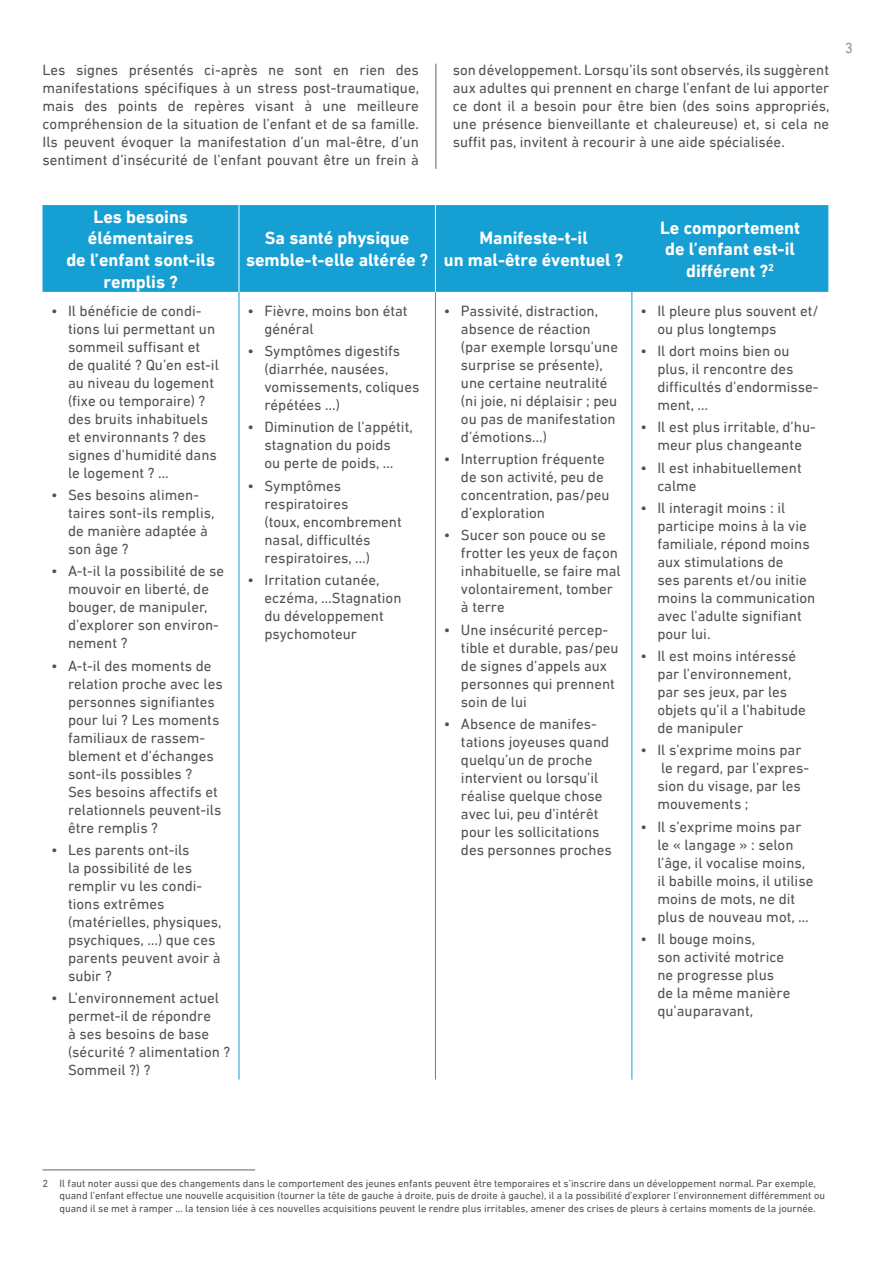
<style>
.page{position:relative;width:893px;height:1263px;background:#fff}
.page>*{position:absolute;margin:0;border:0;box-sizing:border-box;transform-origin:0 0}
.t1{font:700 18px/21.6px "DIN Next LT Pro";color:#fff;text-align:center}
.t2{font:15px/18px "DIN Next LT Pro";color:#4e5152}
.t3{font:15px "DIN Next LT Pro";color:#959496}
.Note_de_bas_de_page{font:10.5px/12.6px "DIN Next LT Pro";color:#4e5152}
</style>
<div class="page">
<hr style="left:43px;top:1169px;width:212px;height:2px;background:#959496">
<div style="left:43px;top:205px;width:785px;height:87px;background:#159fd3"></div>
<hr style="left:239px;top:292px;width:1px;height:787px;background:#159fd3">
<hr style="left:435px;top:292px;width:1px;height:787px;background:#159fd3">
<hr style="left:239px;top:205px;width:1px;height:87px;background:#fff">
<hr style="left:435px;top:205px;width:1px;height:87px;background:#fff">
<hr style="left:631px;top:292px;width:1px;height:787px;background:#159fd3">
<hr style="left:435px;top:64px;width:1px;height:105px;background:#959496">
<p class="t2" style="left:43px;top:61px;width:378px;text-align:justify">Les signes présentés ci-après ne sont en rien des manifestations spécifiques à un stress post-traumatique, mais des points de repères visant à une meilleure compréhension de la situation de l’enfant et de sa famille.<br>Ils peuvent évoquer la manifestation d’un mal-être, d’un sentiment d’insécurité de l’enfant pouvant être un frein à</p>
<p class="t2" style="left:453px;top:61px;width:378px;text-align:justify">son développement. Lorsqu’ils sont observés, ils suggèrent aux adultes qui prennent en charge l’enfant de lui apporter ce dont il a besoin pour être bien (des soins appropriés, une présence bienveillante et chaleureuse) et, si cela ne suffit pas, invitent à recourir à une aide spécialisée.</p>
<p class="t3" style="left:845px;top:39px;width:10px">3</p>
<p class="t1" style="left:66px;top:206px;width:150px">Les besoins élémentaires<br>de l’enfant sont-ils remplis ?</p>
<p class="t2" style="left:68px;top:302px;width:152px;text-indent:-17px">• Il bénéficie de condi&shy;tions lui permettant un sommeil suffisant et de qualité ? Qu’en est-il au niveau du logement (fixe ou temporaire) ? des bruits inhabituels et environnants ? des signes d’humidité dans le logement ? …</p>
<p class="t2" style="left:68px;top:486px;width:148px;text-indent:-17px">• Ses besoins alimen&shy;taires sont-ils remplis, de manière adaptée à son âge ?</p>
<p class="t2" style="left:68px;top:562px;width:158px;text-indent:-17px">• A-t-il la possibilité de se mouvoir en liberté, de bouger, de manipuler, d’explorer son environ&shy;nement ?</p>
<p class="t2" style="left:68px;top:656px;width:156px;text-indent:-17px">• A-t-il des moments de relation proche avec les personnes signifiantes pour lui ? Les moments familiaux de rassem&shy;blement et d’échanges sont-ils possibles ?<br>Ses besoins affectifs et relationnels peuvent-ils être remplis ?</p>
<p class="t2" style="left:68px;top:841px;width:155px;text-indent:-17px">• Les parents ont-ils<br>la possibilité de les remplir vu les condi&shy;tions extrêmes (matérielles, physiques, psychiques, …) que ces parents peuvent avoir à subir ?</p>
<p class="t2" style="left:68px;top:989px;width:164px;text-indent:-17px">• L’environnement actuel permet-il de répondre<br>à ses besoins de base (sécurité ? alimentation ?<br>Sommeil ?) ?</p>
<p class="t1" style="left:246px;top:227px;width:184px">Sa santé physique semble-t-elle altérée ?</p>
<p class="t1" style="left:444px;top:227px;width:181px">Manifeste-t-il<br>un mal-être éventuel ?</p>
<p class="t1" style="left:660px;top:217px;width:142px">Le comportement de l’enfant est-il différent ?<sup>2</sup></p>
<p class="t2" style="left:264px;top:302px;width:145px;text-indent:-17px">• Fièvre, moins bon état général</p>
<p class="t2" style="left:264px;top:342px;width:156px;text-indent:-17px">• Symptômes digestifs (diarrhée, nausées, vomissements, coliques répétées …)</p>
<p class="t2" style="left:247px;top:418px;width:167px;text-align:center">• Diminution de l’appétit, stagnation du poids<br>ou perte de poids, …</p>
<p class="t2" style="left:264px;top:476px;width:139px;text-indent:-17px">• Symptômes respiratoires<br>(toux, encombrement nasal, difficultés respiratoires, …)</p>
<p class="t2" style="left:264px;top:571px;width:139px;text-indent:-17px">• Irritation cutanée, eczéma, …Stagnation du développement psychomoteur</p>
<p class="t2" style="left:461px;top:302px;width:159px;text-indent:-17px">• Passivité, distraction, absence de réaction (par exemple lorsqu’une surprise se présente), une certaine neutralité (ni joie, ni déplaisir ; peu ou pas de manifestation d’émotions…)</p>
<p class="t2" style="left:461px;top:450px;width:150px;text-indent:-17px">• Interruption fréquente de son activité, peu de concentration, pas/peu d’exploration</p>
<p class="t2" style="left:461px;top:526px;width:161px;text-indent:-17px">• Sucer son pouce ou se frotter les yeux de façon inhabituelle, se faire mal volontairement, tomber à terre</p>
<p class="t2" style="left:461px;top:620px;width:159px;text-indent:-17px">• Une insécurité percep&shy;tible et durable, pas/peu de signes d’appels aux personnes qui prennent soin de lui</p>
<p class="t2" style="left:461px;top:715px;width:152px;text-indent:-17px">• Absence de manifes&shy;tations joyeuses quand quelqu’un de proche intervient ou lorsqu’il réalise quelque chose avec lui, peu d’intérêt pour les sollicitations des personnes proches</p>
<p class="t2" style="left:657px;top:302px;width:163px;text-indent:-17px">• Il pleure plus souvent et/ ou plus longtemps</p>
<p class="t2" style="left:657px;top:342px;width:163px;text-indent:-17px">• Il dort moins bien ou plus, il rencontre des difficultés d’endormisse&shy;ment, …</p>
<p class="t2" style="left:640px;top:418px;width:177px;text-align:center">• Il est plus irritable, d’hu&shy;meur plus changeante</p>
<p class="t2" style="left:657px;top:458px;width:146px;text-indent:-17px">• Il est inhabituellement calme</p>
<p class="t2" style="left:657px;top:499px;width:159px;text-indent:-17px">• Il interagit moins : il participe moins à la vie familiale, répond moins aux stimulations de<br>ses parents et/ou initie moins la communication avec l’adulte signifiant pour lui.</p>
<p class="t2" style="left:657px;top:647px;width:150px;text-indent:-17px">• Il est moins intéressé par l’environnement, par ses jeux, par les objets qu’il a l’habitude de manipuler</p>
<p class="t2" style="left:657px;top:741px;width:153px;text-indent:-17px">• Il s’exprime moins par le regard, par l’expres&shy;sion du visage, par les mouvements ;</p>
<p class="t2" style="left:657px;top:817px;width:157px;text-indent:-17px">• Il s’exprime moins par le « langage » : selon l’âge, il vocalise moins, il babille moins, il utilise moins de mots, ne dit plus de nouveau mot, …</p>
<p class="t2" style="left:657px;top:930px;width:135px;text-indent:-17px">• Il bouge moins,<br>son activité motrice ne progresse plus de la même manière qu’auparavant,</p>
<h2 class="Note_de_bas_de_page" style="left:60px;top:1177px;width:767px;text-indent:-17px">2 Il faut noter aussi que des changements dans le comportement des jeunes enfants peuvent être temporaires et s’inscrire dans un développement normal. Par exemple, quand l’enfant effectue une nouvelle acquisition (tourner la tête de gauche à droite, puis de droite à gauche), il a la possibilité d’explorer l’environnement différemment ou quand il se met à ramper … la tension liée à ces nouvelles acquisitions peuvent le rendre plus irritables, amener des crises de pleurs à certains moments de la journée.</h2>
</div>
